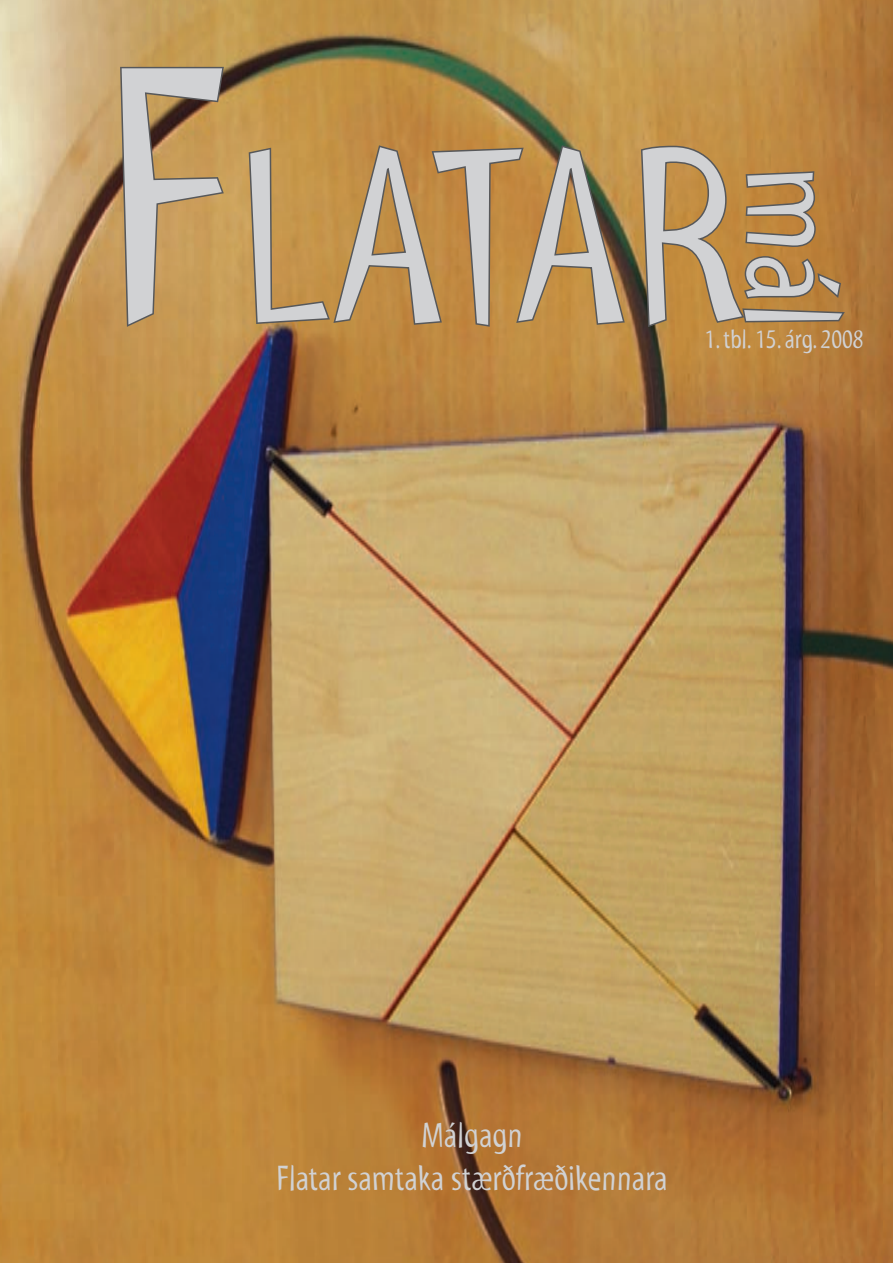
<style>
.page{position:relative;width:893px;height:1263px;background:#fff}
.page>*{position:absolute;margin:0;border:0;box-sizing:border-box;transform-origin:0 0}
.t1{font:255px "Myriad Std Tilt";letter-spacing:-.025em;color:#d1d2d4}
.t2{font:135px "Myriad Std Tilt";color:#d1d2d4}
.t3{font:36px/43.2px "Myriad Std Tilt";color:#d1d2d4;text-align:center}
.t4{font:27px "Myriad Std Tilt";color:#d1d2d4}
.s1{font-size:375px}
</style>
<div class="page">
<img style="left:0;top:0;width:893px;height:1263px">
<svg style="left:119px;top:65px;width:107px;height:264px;background:#b28c54"></svg>
<svg style="left:247px;top:143px;width:380px;height:185px;background:#b28647"></svg>
<svg style="left:639px;top:144px;width:208px;height:185px;background:#ad7f42"></svg>
<p class="t1" style="left:102px;top:98px;width:636px"><span class="s1">F</span>LATAR</p>
<p class="t2" style="left:865px;top:166px;width:164px;rotate:90deg">mál</p>
<p class="t4" style="left:705px;top:324px;width:161px">1. tbl. 15. árg. 2008</p>
<p class="t3" style="left:276px;top:1114px;width:393px">Málgagn<br>Flatar samtaka stærðfræðikennara</p>
</div>
